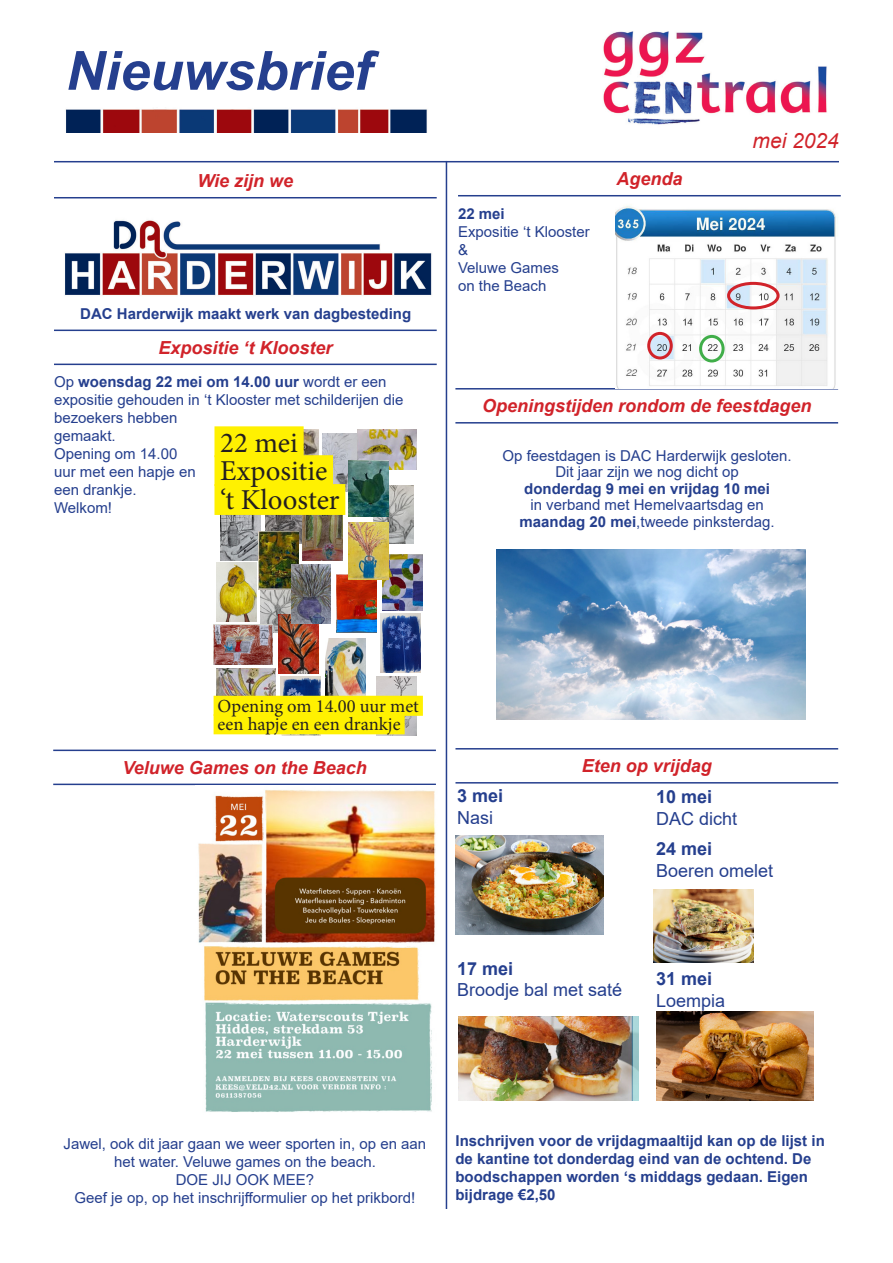
<style>
.page{position:relative;width:893px;height:1263px;background:#fff}
.page>*{position:absolute;margin:0;border:0;box-sizing:border-box;transform-origin:0 0}
.t1{font:italic 700 54px "Arial";color:#253f8e}
.t2{font:28.8px/28.8px "Minion Pro";color:#231f20}
.t3{font:italic 21px "Arial";color:#d1232a}
.t4{font:18.45px/18.5px "Minion Pro";color:#231f20}
.t5{font:italic 700 18px "Arial";color:#d1232a}
.t6{font:18px "Arial";color:#253f8e}
.t7{font:700 18px "Arial";color:#253f8e}
.t8{font:15px/18px "Arial";color:#253f8e}
.t9{font:700 15px/18px "Arial";color:#253f8e}
.s1{font-weight:400}
.s2{font-weight:700}
</style>
<div class="page">
<img style="left:603px;top:31px;width:224px;height:94px">
<hr style="left:54px;top:197px;width:383px;height:1px;background:#253f8e">
<img style="left:64px;top:220px;width:368px;height:76px">
<hr style="left:54px;top:161px;width:785px;height:1px;background:#253f8e">
<img style="left:65px;top:109px;width:363px;height:24px">
<hr style="left:446px;top:161px;width:1px;height:1048px;background:#253f8e">
<hr style="left:455px;top:748px;width:383px;height:1px;background:#253f8e">
<hr style="left:455px;top:782px;width:383px;height:1px;background:#253f8e">
<hr style="left:54px;top:330px;width:383px;height:1px;background:#253f8e">
<hr style="left:54px;top:364px;width:383px;height:1px;background:#253f8e">
<hr style="left:458px;top:195px;width:383px;height:1px;background:#253f8e">
<hr style="left:455px;top:388px;width:383px;height:1px;background:#253f8e">
<hr style="left:455px;top:422px;width:383px;height:2px;background:#253f8e">
<hr style="left:53px;top:749px;width:383px;height:2px;background:#253f8e">
<hr style="left:53px;top:784px;width:383px;height:1px;background:#253f8e">
<img style="left:615px;top:206px;width:221px;height:182px">
<div style="left:699px;top:335px;width:26px;height:27px;border:3px solid #40ae49;border-radius:50%"></div>
<img style="left:198px;top:790px;width:238px;height:322px">
<div style="left:727px;top:282px;width:53px;height:27px;border:3px solid #d1232a;border-radius:50%"></div>
<div style="left:647px;top:332px;width:26px;height:27px;border:3px solid #d1232a;border-radius:50%"></div>
<img style="left:260px;top:590px;width:31px;height:43px">
<img style="left:304px;top:430px;width:14px;height:25px">
<img style="left:377px;top:676px;width:40px;height:59px">
<img style="left:220px;top:515px;width:40px;height:46px">
<img style="left:266px;top:515px;width:37px;height:29px">
<img style="left:323px;top:433px;width:35px;height:59px">
<img style="left:213px;top:624px;width:59px;height:40px">
<img style="left:278px;top:615px;width:40px;height:58px">
<img style="left:337px;top:574px;width:40px;height:59px">
<img style="left:325px;top:639px;width:40px;height:57px">
<img style="left:259px;top:531px;width:40px;height:59px">
<img style="left:280px;top:676px;width:40px;height:59px">
<img style="left:217px;top:668px;width:58px;height:28px">
<img style="left:358px;top:430px;width:59px;height:40px">
<img style="left:381px;top:614px;width:40px;height:59px">
<img style="left:217px;top:563px;width:40px;height:58px">
<img style="left:374px;top:485px;width:40px;height:59px">
<img style="left:383px;top:554px;width:39px;height:56px">
<img style="left:303px;top:515px;width:40px;height:46px">
<img style="left:348px;top:522px;width:40px;height:58px">
<img style="left:291px;top:565px;width:40px;height:58px">
<div style="left:214px;top:696px;width:209px;height:20px;background:#fff101"></div>
<div style="left:214px;top:714px;width:191px;height:20px;background:#fff101"></div>
<div style="left:214px;top:426px;width:90px;height:31px;background:#fff101"></div>
<div style="left:214px;top:455px;width:119px;height:31px;background:#fff101"></div>
<div style="left:214px;top:484px;width:131px;height:31px;background:#fff101"></div>
<img style="left:348px;top:461px;width:40px;height:55px">
<img style="left:654px;top:889px;width:99px;height:73px">
<img style="left:458px;top:1016px;width:180px;height:84px">
<img style="left:656px;top:1012px;width:157px;height:88px">
<img style="left:455px;top:836px;width:149px;height:98px">
<img style="left:497px;top:550px;width:308px;height:169px">
<p class="t1" style="left:66px;top:35px;width:308px">Nieuwsbrief</p>
<p class="t5" style="left:197px;top:169px;width:97px">Wie zijn we</p>
<p class="t9" style="left:80px;top:304px;width:332px">DAC Harderwijk maakt werk van dagbesteding</p>
<p class="t5" style="left:158px;top:336px;width:176px">Expositie ‘t Klooster</p>
<p class="t9" style="left:54px;top:373px;width:334px"><span class="s1">Op</span> woensdag 22 mei om 14.00 uur <span class="s1">wordt er een</span></p>
<p class="t8" style="left:54px;top:391px;width:351px">expositie gehouden in ‘t Klooster met schilderijen die</p>
<p class="t8" style="left:54px;top:409px;width:125px">bezoekers hebben gemaakt.</p>
<p class="t8" style="left:54px;top:445px;width:143px">Opening om 14.00 uur met een hapje en een drankje.</p>
<p class="t8" style="left:54px;top:499px;width:60px">Welkom!</p>
<p class="t2" style="left:220px;top:428px;width:121px">22 mei<br>Expositie ‘t Klooster</p>
<p class="t9" style="left:458px;top:205px;width:48px">22 mei</p>
<p class="t8" style="left:458px;top:222px;width:133px">Expositie ‘t Klooster</p>
<p class="t8" style="left:458px;top:240px;width:12px">&amp;</p>
<p class="t8" style="left:458px;top:258px;width:102px">Veluwe Games</p>
<p class="t8" style="left:458px;top:276px;width:90px">on the Beach</p>
<p class="t5" style="left:616px;top:167px;width:68px">Agenda</p>
<p class="t3" style="left:753px;top:127px;width:88px">mei 2024</p>
<p class="t5" style="left:482px;top:394px;width:331px">Openingstijden rondom de feestdagen</p>
<p class="t8" style="left:502px;top:446px;width:291px">Op feestdagen is DAC Harderwijk gesloten.</p>
<p class="t8" style="left:555px;top:463px;width:185px">Dit jaar zijn we nog dicht op</p>
<p class="t9" style="left:524px;top:480px;width:247px">donderdag 9 mei en vrijdag 10 mei</p>
<p class="t8" style="left:530px;top:496px;width:235px">in verband met Hemelvaartsdag en</p>
<p class="t8" style="left:520px;top:512px;width:257px"><span class="s2">maandag 20 mei</span>,tweede pinksterdag.</p>
<p class="t4" style="left:218px;top:697px;width:203px">Opening om 14.00 uur met een hapje en een drankje</p>
<p class="t5" style="left:122px;top:755px;width:246px">Veluwe Games on the Beach</p>
<p class="t7" style="left:457px;top:783px;width:48px">3 mei</p>
<p class="t6" style="left:457px;top:805px;width:37px">Nasi</p>
<p class="t5" style="left:582px;top:754px;width:132px">Eten op vrijdag</p>
<p class="t7" style="left:656px;top:784px;width:58px">10 mei</p>
<p class="t6" style="left:656px;top:806px;width:83px">DAC dicht</p>
<p class="t7" style="left:656px;top:836px;width:58px">24 mei</p>
<p class="t6" style="left:656px;top:858px;width:119px">Boeren omelet</p>
<p class="t7" style="left:457px;top:956px;width:58px">17 mei</p>
<p class="t6" style="left:457px;top:978px;width:167px">Broodje bal met saté</p>
<p class="t7" style="left:656px;top:966px;width:58px">31 mei</p>
<p class="t6" style="left:656px;top:988px;width:71px">Loempia</p>
<p class="t8" style="left:64px;top:1135px;width:364px;text-align:center">Jawel, ook dit jaar gaan we weer sporten in, op en aan het water. Veluwe games on the beach.</p>
<p class="t8" style="left:176px;top:1171px;width:140px">DOE JIJ OOK MEE?</p>
<p class="t8" style="left:75px;top:1189px;width:342px">Geef je op, op het inschrijfformulier op het prikbord!</p>
<p class="t9" style="left:455px;top:1132px;width:371px">Inschrijven voor de vrijdagmaaltijd kan op de lijst in de kantine tot donderdag eind van de ochtend. De boodschappen worden ‘s middags gedaan. Eigen bijdrage €2,50</p>
</div>
